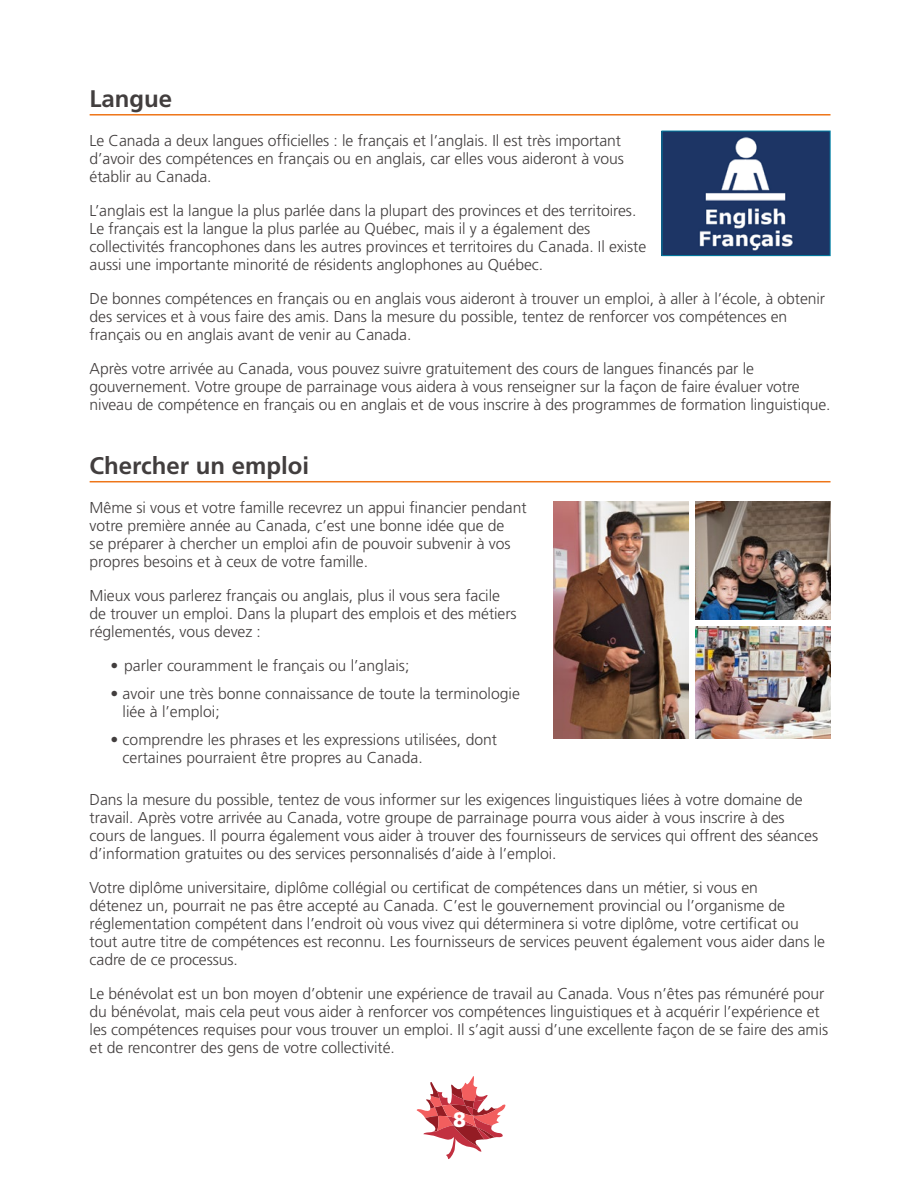
<style>
.page{position:relative;width:918px;height:1188px;background:#fff}
.page>*{position:absolute;margin:0;border:0;box-sizing:border-box;transform-origin:0 0}
.t1{font:700 24px "Frutiger";color:#423e3e}
.t2{font:900 21px "Frutiger";color:#fff}
.t3{font:300 15.75px/18px "Frutiger";letter-spacing:-.005em;color:#423e3e}
</style>
<div class="page">
<svg style="left:416px;top:1076px;width:90px;height:83px"></svg>
<hr style="left:90px;top:114px;width:741px;height:2px;background:#ee7518">
<hr style="left:90px;top:481px;width:741px;height:1px;background:#ee7518">
<img style="left:554px;top:501px;width:135px;height:237px">
<img style="left:696px;top:501px;width:135px;height:119px">
<img style="left:696px;top:626px;width:135px;height:112px">
<img style="left:664px;top:133px;width:165px;height:121px">
<div style="left:662px;top:131px;width:169px;height:125px;border:1px solid #0080a4"></div>
<h1 class="t1" style="left:90px;top:85px;width:84px">Langue</h1>
<p class="t3" style="left:90px;top:131px;width:536px">Le Canada a deux langues officielles : le français et l’anglais. Il est très important d’avoir des compétences en français ou en anglais, car elles vous aideront à vous établir au Canada.</p>
<p class="t3" style="left:90px;top:202px;width:558px">L’anglais est la langue la plus parlée dans la plupart des provinces et des territoires.<br>Le français est la langue la plus parlée au Québec, mais il y a également des collectivités francophones dans les autres provinces et territoires du Canada. Il existe aussi une importante minorité de résidents anglophones au Québec.</p>
<p class="t3" style="left:90px;top:290px;width:737px">De bonnes compétences en français ou en anglais vous aideront à trouver un emploi, à aller à l’école, à obtenir des services et à vous faire des amis. Dans la mesure du possible, tentez de renforcer vos compétences en français ou en anglais avant de venir au Canada.</p>
<p class="t3" style="left:90px;top:360px;width:742px">Après votre arrivée au Canada, vous pouvez suivre gratuitement des cours de langues financés par le gouvernement. Votre groupe de parrainage vous aidera à vous renseigner sur la façon de faire évaluer votre niveau de compétence en français ou en anglais et de vous inscrire à des programmes de formation linguistique.</p>
<h1 class="t1" style="left:90px;top:452px;width:221px">Chercher un emploi</h1>
<p class="t3" style="left:90px;top:498px;width:438px">Même si vous et votre famille recevrez un appui financier pendant votre première année au Canada, c’est une bonne idée que de<br>se préparer à chercher un emploi afin de pouvoir subvenir à vos propres besoins et à ceux de votre famille.</p>
<p class="t3" style="left:90px;top:587px;width:429px">Mieux vous parlerez français ou anglais, plus il vous sera facile de trouver un emploi. Dans la plupart des emplois et des métiers réglementés, vous devez :</p>
<p class="t3" style="left:111px;top:657px;width:300px">• parler couramment le français ou l’anglais;</p>
<p class="t3" style="left:123px;top:684px;width:399px;text-indent:-12px">• avoir une très bonne connaissance de toute la terminologie liée à l’emploi;</p>
<p class="t3" style="left:123px;top:730px;width:376px;text-indent:-12px">• comprendre les phrases et les expressions utilisées, dont certaines pourraient être propres au Canada.</p>
<p class="t3" style="left:90px;top:790px;width:730px">Dans la mesure du possible, tentez de vous informer sur les exigences linguistiques liées à votre domaine de travail. Après votre arrivée au Canada, votre groupe de parrainage pourra vous aider à vous inscrire à des cours de langues. Il pourra également vous aider à trouver des fournisseurs de services qui offrent des séances d’information gratuites ou des services personnalisés d’aide à l’emploi.</p>
<p class="t3" style="left:90px;top:878px;width:737px">Votre diplôme universitaire, diplôme collégial ou certificat de compétences dans un métier, si vous en<br>détenez un, pourrait ne pas être accepté au Canada. C’est le gouvernement provincial ou l’organisme de réglementation compétent dans l’endroit où vous vivez qui déterminera si votre diplôme, votre certificat ou tout autre titre de compétences est reconnu. Les fournisseurs de services peuvent également vous aider dans le cadre de ce processus.</p>
<p class="t3" style="left:90px;top:985px;width:740px">Le bénévolat est un bon moyen d’obtenir une expérience de travail au Canada. Vous n’êtes pas rémunéré pour du bénévolat, mais cela peut vous aider à renforcer vos compétences linguistiques et à acquérir l’expérience et les compétences requises pour vous trouver un emploi. Il s’agit aussi d’une excellente façon de se faire des amis et de rencontrer des gens de votre collectivité.</p>
<h2 class="t2" style="left:453px;top:1107px;width:14px">8</h2>
</div>
